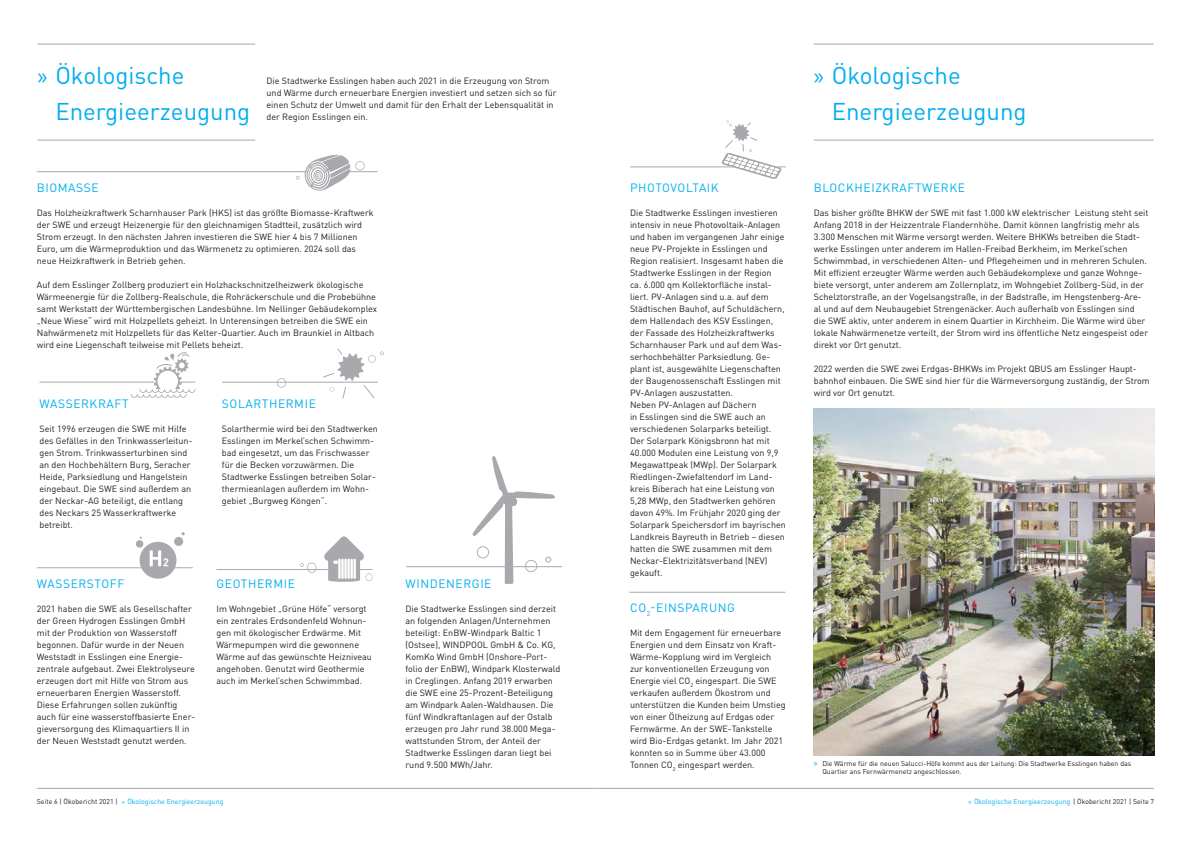
<style>
.page{position:relative;width:1191px;height:842px;background:#fff}
.page>*{position:absolute;margin:0;border:0;box-sizing:border-box;transform-origin:0 0}
.t1{font:24px/36px "DIN Pro";color:#00aeef}
.t2{font:12px "DIN Pro";letter-spacing:.05em;color:#00aeef}
.t3{font:9px/12px "DIN Pro";color:#231f20}
.t4{font:7px/8.4px "DIN Pro";color:#231f20}
.t5{font:7px "DIN Pro";color:#00aeef}
.s1{font-family:"Myriad Pro"}
.s2{font-family:"Myriad Pro";font-size:9px;color:#00aeef}
.s3{color:#231f20}
</style>
<div class="page">
<hr style="left:37px;top:788px;width:558px;height:1px;background:#a8a9ad">
<hr style="left:595px;top:788px;width:559px;height:1px;background:#a8a9ad">
<hr style="left:37px;top:44px;width:218px;height:1px;background:#a8a9ad">
<hr style="left:37px;top:140px;width:218px;height:1px;background:#a8a9ad">
<img style="left:813px;top:408px;width:341px;height:347px">
<hr style="left:37px;top:567px;width:156px;height:1px;background:#a8a9ad">
<hr style="left:222px;top:382px;width:156px;height:1px;background:#a8a9ad">
<svg style="left:322px;top:349px;width:62px;height:50px"></svg>
<svg style="left:276px;top:378px;width:10px;height:10px"></svg>
<hr style="left:39px;top:382px;width:156px;height:1px;background:#a8a9ad">
<hr style="left:37px;top:171px;width:340px;height:1px;background:#a8a9ad">
<svg style="left:296px;top:155px;width:69px;height:36px"></svg>
<svg style="left:131px;top:352px;width:64px;height:46px"></svg>
<hr style="left:630px;top:167px;width:156px;height:1px;background:#a8a9ad">
<svg style="left:721px;top:121px;width:60px;height:58px"></svg>
<div style="left:140px;top:542px;width:36px;height:37px;background:#a8a9ad;border-radius:50%"></div>
<div style="left:136px;top:540px;width:7px;height:8px;background:#a8a9ad;border-radius:50%"></div>
<div style="left:174px;top:537px;width:9px;height:9px;background:#a8a9ad;border-radius:50%"></div>
<svg style="left:150px;top:550px;width:18px;height:16px"></svg>
<hr style="left:813px;top:44px;width:340px;height:1px;background:#a8a9ad">
<hr style="left:813px;top:140px;width:340px;height:1px;background:#a8a9ad">
<hr style="left:406px;top:566px;width:156px;height:1px;background:#a8a9ad">
<hr style="left:629px;top:592px;width:156px;height:1px;background:#a8a9ad">
<svg style="left:472px;top:456px;width:83px;height:128px"></svg>
<hr style="left:216px;top:569px;width:156px;height:1px;background:#a8a9ad">
<svg style="left:300px;top:562px;width:16px;height:11px"></svg>
<svg style="left:324px;top:536px;width:48px;height:46px"></svg>
<h1 class="t1" style="left:55px;top:56px;width:196px;text-indent:-18px"><span class="s1">»</span> Ökologische<br>Energieerzeugung</h1>
<p class="t3" style="left:266px;top:74px;width:292px">Die Stadtwerke Esslingen haben auch 2021 in die Erzeugung von Strom und Wärme durch erneuerbare Energien investiert und setzen sich so für einen Schutz der Umwelt und damit für den Erhalt der Lebensqualität in der Region Esslingen ein.</p>
<h2 class="t2" style="left:37px;top:180px;width:63px">BIOMASSE</h2>
<p class="t3" style="left:37px;top:206px;width:338px">Das Holzheizkraftwerk Scharnhauser Park (HKS) ist das größte Biomasse-Kraftwerk der SWE und erzeugt Heizenergie für den gleichnamigen Stadtteil, zusätzlich wird Strom erzeugt. In den nächsten Jahren investieren die SWE hier 4 bis 7 Millionen Euro, um die Wärmeproduktion und das Wärmenetz zu optimieren. 2024 soll das neue Heizkraftwerk in Betrieb gehen.</p>
<p class="t3" style="left:37px;top:278px;width:342px">Auf dem Esslinger Zollberg produziert ein Holzhackschnitzelheizwerk ökologische Wärmeenergie für die Zollberg-Realschule, die Rohräckerschule und die Probebühne samt Werkstatt der Württembergischen Landesbühne. Im Nellinger Gebäudekomplex „Neue Wiese“ wird mit Holzpellets geheizt. In Unterensingen betreiben die SWE ein Nahwärmenetz mit Holzpellets für das Kelter-Quartier. Auch im Braunkiel in Altbach wird eine Liegenschaft teilweise mit Pellets beheizt.</p>
<h2 class="t2" style="left:40px;top:396px;width:90px">WASSERKRAFT</h2>
<p class="t3" style="left:39px;top:422px;width:154px">Seit 1996 erzeugen die SWE mit Hilfe des Gefälles in den Trinkwasserleitun&shy;gen Strom. Trinkwasserturbinen sind an den Hochbehältern Burg, Seracher Heide, Parksiedlung und Hangelstein eingebaut. Die SWE sind außerdem an der Neckar-AG beteiligt, die entlang des Neckars 25 Wasserkraftwerke betreibt.</p>
<h2 class="t2" style="left:37px;top:576px;width:89px">WASSERSTOFF</h2>
<p class="t3" style="left:37px;top:602px;width:160px">2021 haben die SWE als Gesellschafter der Green Hydrogen Esslingen GmbH mit der Produktion von Wasserstoff begonnen. Dafür wurde in der Neuen Weststadt in Esslingen eine Energie&shy;zentrale aufgebaut. Zwei Elektrolyseure erzeugen dort mit Hilfe von Strom aus erneuerbaren Energien Wasserstoff.<br>Diese Erfahrungen sollen zukünftig auch für eine wasserstoffbasierte Ener&shy;gieversorgung des Klimaquartiers II in der Neuen Weststadt genutzt werden.</p>
<h2 class="t2" style="left:222px;top:396px;width:95px">SOLARTHERMIE</h2>
<p class="t3" style="left:222px;top:422px;width:157px">Solarthermie wird bei den Stadtwerken Esslingen im Merkel’schen Schwimm&shy;bad eingesetzt, um das Frischwasser für die Becken vorzuwärmen. Die Stadtwerke Esslingen betreiben Solar&shy;thermieanlagen außerdem im Wohn&shy;gebiet „Burgweg Köngen“.</p>
<h2 class="t2" style="left:216px;top:576px;width:80px">GEOTHERMIE</h2>
<p class="t3" style="left:216px;top:602px;width:157px">Im Wohngebiet „Grüne Höfe“ versorgt ein zentrales Erdsondenfeld Wohnun&shy;gen mit ökologischer Erdwärme. Mit Wärmepumpen wird die gewonnene Wärme auf das gewünschte Heizniveau angehoben. Genutzt wird Geothermie auch im Merkel’schen Schwimmbad.</p>
<h2 class="t2" style="left:405px;top:576px;width:87px">WINDENERGIE</h2>
<p class="t3" style="left:405px;top:602px;width:156px">Die Stadtwerke Esslingen sind derzeit an folgenden Anlagen/Unternehmen beteiligt: EnBW-Windpark Baltic 1 (Ostsee), WINDPOOL GmbH &amp; Co. KG, KomKo Wind GmbH (Onshore-Port&shy;folio der EnBW), Windpark Klosterwald in Creglingen. Anfang 2019 erwarben die SWE eine 25-Prozent-Beteiligung am Windpark Aalen-Waldhausen. Die fünf Windkraftanlagen auf der Ostalb erzeugen pro Jahr rund 38.000 Mega&shy;wattstunden Strom, der Anteil der Stadtwerke Esslingen daran liegt bei rund 9.500 MWh/Jahr.</p>
<h2 class="t2" style="left:630px;top:180px;width:90px">PHOTOVOLTAIK</h2>
<p class="t3" style="left:630px;top:206px;width:157px">Die Stadtwerke Esslingen investieren intensiv in neue Photovoltaik-Anlagen und haben im vergangenen Jahr einige neue PV-Projekte in Esslingen und Region realisiert. Insgesamt haben die Stadtwerke Esslingen in der Region<br>ca. 6.000 qm Kollektorfläche instal&shy;liert. PV-Anlagen sind u.a. auf dem Städtischen Bauhof, auf Schuldächern, dem Hallendach des KSV Esslingen, der Fassade des Holzheizkraftwerks Scharnhauser Park und auf dem Was&shy;serhochbehälter Parksiedlung. Ge&shy;plant ist, ausgewählte Liegenschaften der Baugenossenschaft Esslingen mit PV-Anlagen auszustatten.<br>Neben PV-Anlagen auf Dächern<br>in Esslingen sind die SWE auch an verschiedenen Solarparks beteiligt.<br>Der Solarpark Königsbronn hat mit 40.000 Modulen eine Leistung von 9,9<br>Megawattpeak (MWp). Der Solarpark Riedlingen-Zwiefaltendorf im Land&shy;kreis Biberach hat eine Leistung von 5,28 MWp, den Stadtwerken gehören davon 49%. Im Frühjahr 2020 ging der Solarpark Speichersdorf im bayrischen Landkreis Bayreuth in Betrieb – diesen hatten die SWE zusammen mit dem Neckar-Elektrizitätsverband (NEV) gekauft.</p>
<h2 class="t2" style="left:630px;top:600px;width:106px">CO<sub>2</sub>-EINSPARUNG</h2>
<p class="t3" style="left:630px;top:626px;width:157px">Mit dem Engagement für erneuerbare Energien und dem Einsatz von Kraft-Wärme-Kopplung wird im Vergleich zur konventionellen Erzeugung von Energie viel CO<sub>2</sub> eingespart. Die SWE verkaufen außerdem Ökostrom und unterstützen die Kunden beim Umstieg von einer Ölheizung auf Erdgas oder Fernwärme. An der SWE-Tankstelle wird Bio-Erdgas getankt. Im Jahr 2021 konnten so in Summe über 43.000<br>Tonnen CO<sub>2</sub> eingespart werden.</p>
<h1 class="t1" style="left:831px;top:56px;width:196px;text-indent:-18px"><span class="s1">»</span> Ökologische<br>Energieerzeugung</h1>
<h2 class="t2" style="left:814px;top:180px;width:152px">BLOCKHEIZKRAFTWERKE</h2>
<p class="t3" style="left:814px;top:206px;width:336px">Das bisher größte BHKW der SWE mit fast 1.000 kW elektrischer Leistung steht seit Anfang 2018 in der Heizzentrale Flandernhöhe. Damit können langfristig mehr als 3.300 Menschen mit Wärme versorgt werden. Weitere BHKWs betreiben die Stadt&shy;werke Esslingen unter anderem im Hallen-Freibad Berkheim, im Merkel’schen Schwimmbad, in verschiedenen Alten- und Pflegeheimen und in mehreren Schulen.<br>Mit effizient erzeugter Wärme werden auch Gebäudekomplexe und ganze Wohnge&shy;biete versorgt, unter anderem am Zollernplatz, im Wohngebiet Zollberg-Süd, in der Schelztorstraße, an der Vogelsangstraße, in der Badstraße, im Hengstenberg-Are&shy;al und auf dem Neubaugebiet Strengenäcker. Auch außerhalb von Esslingen sind die SWE aktiv, unter anderem in einem Quartier in Kirchheim. Die Wärme wird über lokale Nahwärmenetze verteilt, der Strom wird ins öffentliche Netz eingespeist oder direkt vor Ort genutzt.</p>
<p class="t3" style="left:814px;top:362px;width:337px">2022 werden die SWE zwei Erdgas-BHKWs im Projekt QBUS am Esslinger Haupt&shy;bahnhof einbauen. Die SWE sind hier für die Wärmeversorgung zuständig, der Strom wird vor Ort genutzt.</p>
<p class="t4" style="left:822px;top:759px;width:310px;text-indent:-9px"><span class="s2">»</span> Die Wärme für die neuen Salucci-Höfe kommt aus der Leitung: Die Stadtwerke Esslingen haben das<br>Quartier ans Fernwärmenetz angeschlossen.</p>
<p class="t5" style="left:37px;top:797px;width:188px"><span class="s3">Seite 6 | Ökobericht 2021 |</span> <span class="s1">»</span> Ökologische Energieerzeugung</p>
<p class="t5" style="left:968px;top:797px;width:187px"><span class="s1">»</span> Ökologische Energieerzeugung <span class="s3">| Ökobericht 2021 | Seite 7</span></p>
</div>
